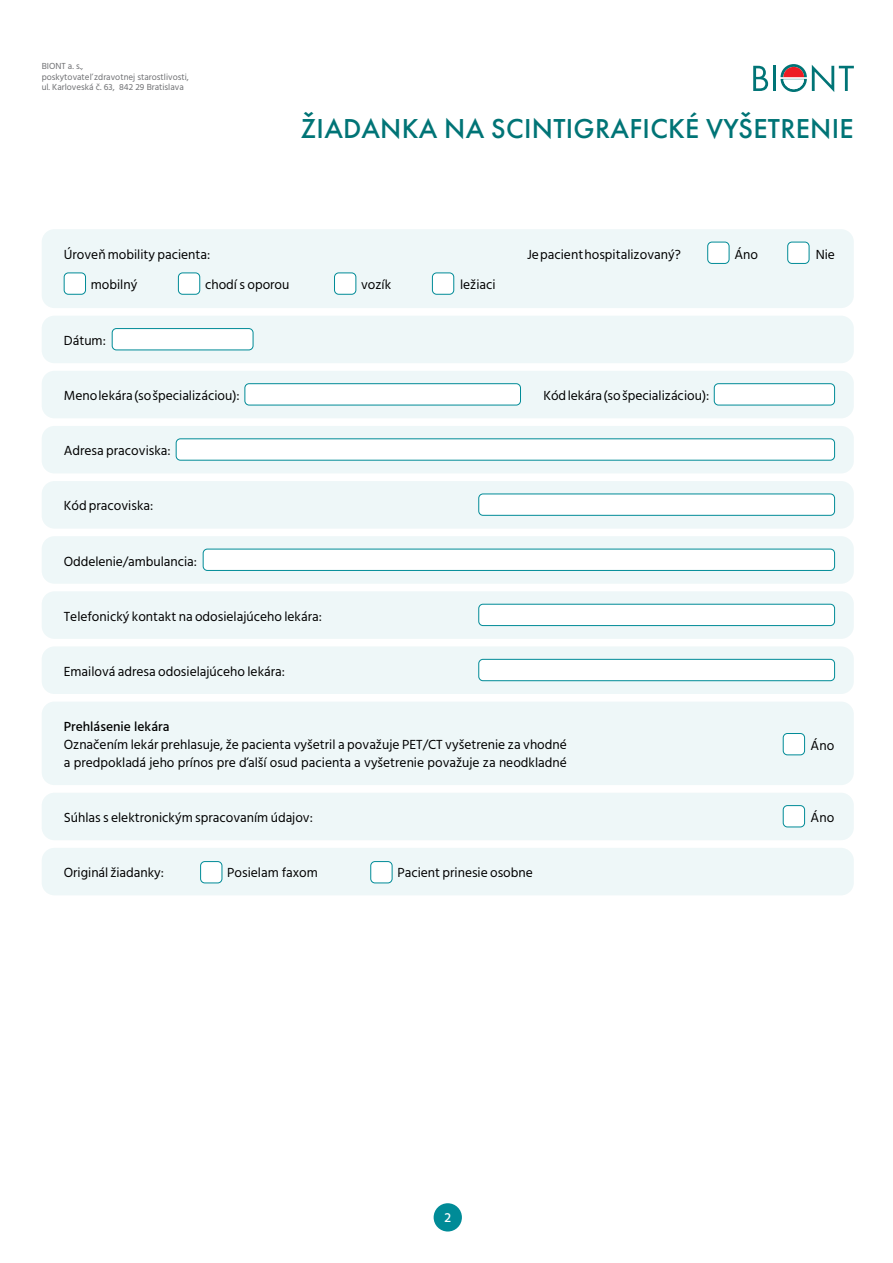
<style>
.page{position:relative;width:893px;height:1263px;background:#fff}
.page>*{position:absolute;margin:0;border:0;box-sizing:border-box;transform-origin:0 0}
.t1{font:500 28.5px "Futura PT";letter-spacing:.01em;color:#007476}
.t2{font:13.5px/18px "Hind";color:#000}
.t3{font:500 13.5px "Hind";color:#000}
.t4{font:500 13.5px "Hind";color:#fff}
.t5{font:9px/10.5px "Hind";color:#6d6e71}
</style>
<div class="page">
<div style="left:42px;top:701px;width:812px;height:84px;background:#eef7f8;border-radius:13px"></div>
<div style="left:434px;top:1203px;width:28px;height:28px;background:#008b97;border-radius:50%"></div>
<svg style="left:753px;top:66px;width:15px;height:25px"></svg>
<hr style="left:773px;top:66px;width:3px;height:25px;background:#007476">
<svg style="left:780px;top:64px;width:74px;height:28px"></svg>
<div style="left:42px;top:591px;width:812px;height:48px;background:#eef7f8;border-radius:13px"></div>
<div style="left:42px;top:646px;width:812px;height:48px;background:#eef7f8;border-radius:13px"></div>
<div style="left:42px;top:793px;width:812px;height:47px;background:#eef7f8;border-radius:13px"></div>
<div style="left:479px;top:604px;width:356px;height:22px;background:#fff;border-radius:4px"></div>
<div style="left:478px;top:604px;width:357px;height:22px;border:1px solid #008b97;border-radius:4px"></div>
<div style="left:479px;top:659px;width:356px;height:22px;background:#fff;border-radius:4px"></div>
<div style="left:478px;top:659px;width:357px;height:22px;border:1px solid #008b97;border-radius:4px"></div>
<div style="left:783px;top:733px;width:22px;height:22px;background:#fff;border-radius:4px"></div>
<div style="left:783px;top:733px;width:22px;height:22px;border:1px solid #008b97;border-radius:4px"></div>
<div style="left:783px;top:806px;width:22px;height:21px;background:#fff;border-radius:4px"></div>
<div style="left:783px;top:805px;width:22px;height:22px;border:1px solid #008b97;border-radius:4px"></div>
<div style="left:42px;top:371px;width:812px;height:47px;background:#eef7f8;border-radius:13px"></div>
<div style="left:42px;top:316px;width:812px;height:47px;background:#eef7f8;border-radius:13px"></div>
<div style="left:42px;top:426px;width:812px;height:47px;background:#eef7f8;border-radius:13px"></div>
<div style="left:42px;top:536px;width:812px;height:48px;background:#eef7f8;border-radius:13px"></div>
<div style="left:42px;top:481px;width:812px;height:48px;background:#eef7f8;border-radius:13px"></div>
<div style="left:245px;top:384px;width:275px;height:21px;background:#fff;border-radius:4px"></div>
<div style="left:244px;top:383px;width:277px;height:22px;border:1px solid #008b97;border-radius:4px"></div>
<div style="left:112px;top:329px;width:141px;height:21px;background:#fff;border-radius:4px"></div>
<div style="left:112px;top:328px;width:141px;height:22px;border:1px solid #008b97;border-radius:4px"></div>
<div style="left:176px;top:439px;width:659px;height:21px;background:#fff;border-radius:4px"></div>
<div style="left:176px;top:438px;width:659px;height:23px;border:1px solid #008b97;border-radius:4px"></div>
<div style="left:203px;top:549px;width:632px;height:21px;background:#fff;border-radius:4px"></div>
<div style="left:203px;top:549px;width:632px;height:22px;border:1px solid #008b97;border-radius:4px"></div>
<div style="left:479px;top:494px;width:356px;height:21px;background:#fff;border-radius:4px"></div>
<div style="left:478px;top:494px;width:357px;height:22px;border:1px solid #008b97;border-radius:4px"></div>
<div style="left:714px;top:384px;width:121px;height:21px;background:#fff;border-radius:4px"></div>
<div style="left:714px;top:383px;width:121px;height:22px;border:1px solid #008b97;border-radius:4px"></div>
<div style="left:42px;top:229px;width:812px;height:79px;background:#eef7f8;border-radius:13px"></div>
<div style="left:42px;top:848px;width:812px;height:47px;background:#eef7f8;border-radius:13px"></div>
<div style="left:708px;top:242px;width:21px;height:21px;background:#fff;border-radius:4px"></div>
<div style="left:707px;top:242px;width:22px;height:22px;border:1px solid #008b97;border-radius:4px"></div>
<div style="left:64px;top:273px;width:22px;height:21px;background:#fff;border-radius:4px"></div>
<div style="left:64px;top:272px;width:22px;height:23px;border:1px solid #008b97;border-radius:4px"></div>
<div style="left:201px;top:861px;width:21px;height:22px;background:#fff;border-radius:4px"></div>
<div style="left:200px;top:861px;width:22px;height:22px;border:1px solid #008b97;border-radius:4px"></div>
<div style="left:178px;top:273px;width:22px;height:21px;background:#fff;border-radius:4px"></div>
<div style="left:178px;top:272px;width:22px;height:23px;border:1px solid #008b97;border-radius:4px"></div>
<div style="left:371px;top:861px;width:21px;height:22px;background:#fff;border-radius:4px"></div>
<div style="left:370px;top:861px;width:22px;height:22px;border:1px solid #008b97;border-radius:4px"></div>
<div style="left:334px;top:273px;width:22px;height:21px;background:#fff;border-radius:4px"></div>
<div style="left:334px;top:272px;width:22px;height:23px;border:1px solid #008b97;border-radius:4px"></div>
<div style="left:432px;top:273px;width:22px;height:21px;background:#fff;border-radius:4px"></div>
<div style="left:432px;top:272px;width:22px;height:23px;border:1px solid #008b97;border-radius:4px"></div>
<div style="left:788px;top:242px;width:21px;height:21px;background:#fff;border-radius:4px"></div>
<div style="left:787px;top:242px;width:22px;height:22px;border:1px solid #008b97;border-radius:4px"></div>
<p class="t5" style="left:42px;top:62px;width:149px">BIONT a. s.,<br>poskytovateľ zdravotnej starostlivosti, ul. Karloveská č. 63, 842 29 Bratislava</p>
<h1 class="t1" style="left:301px;top:111px;width:555px">ŽIADANKA NA SCINTIGRAFICKÉ VYŠETRENIE</h1>
<p class="t2" style="left:64px;top:246px;width:148px">Úroveň mobility pacienta:</p>
<p class="t2" style="left:527px;top:246px;width:155px">Je pacient hospitalizovaný?</p>
<p class="t2" style="left:734px;top:246px;width:25px">Áno</p>
<p class="t2" style="left:816px;top:246px;width:21px">Nie</p>
<p class="t2" style="left:91px;top:276px;width:48px">mobilný</p>
<p class="t2" style="left:64px;top:332px;width:44px">Dátum:</p>
<p class="t2" style="left:205px;top:276px;width:86px">chodí s oporou</p>
<p class="t2" style="left:64px;top:387px;width:177px">Meno lekára (so špecializáciou):</p>
<p class="t2" style="left:64px;top:442px;width:108px">Adresa pracoviska:</p>
<p class="t2" style="left:64px;top:498px;width:91px">Kód pracoviska:</p>
<p class="t2" style="left:64px;top:553px;width:135px">Oddelenie/ambulancia:</p>
<p class="t2" style="left:64px;top:608px;width:260px">Telefonický kontakt na odosielajúceho lekára:</p>
<p class="t2" style="left:64px;top:663px;width:223px">Emailová adresa odosielajúceho lekára:</p>
<p class="t2" style="left:361px;top:276px;width:32px">vozík</p>
<p class="t2" style="left:460px;top:276px;width:37px">ležiaci</p>
<p class="t2" style="left:543px;top:387px;width:168px">Kód lekára (so špecializáciou):</p>
<p class="t3" style="left:64px;top:717px;width:107px">Prehlásenie lekára</p>
<p class="t2" style="left:64px;top:736px;width:505px">Označením lekár prehlasuje, že pacienta vyšetril a považuje PET/CT vyšetrenie za vhodné a predpokladá jeho prínos pre ďalší osud pacienta a vyšetrenie považuje za neodkladné</p>
<p class="t2" style="left:64px;top:809px;width:251px">Súhlas s elektronickým spracovaním údajov:</p>
<p class="t2" style="left:64px;top:864px;width:102px">Originál žiadanky:</p>
<p class="t2" style="left:227px;top:864px;width:92px">Posielam faxom</p>
<p class="t2" style="left:397px;top:864px;width:137px">Pacient prinesie osobne</p>
<p class="t2" style="left:811px;top:737px;width:25px">Áno</p>
<p class="t2" style="left:811px;top:809px;width:25px">Áno</p>
<p class="t4" style="left:445px;top:1208px;width:8px">2</p>
</div>
